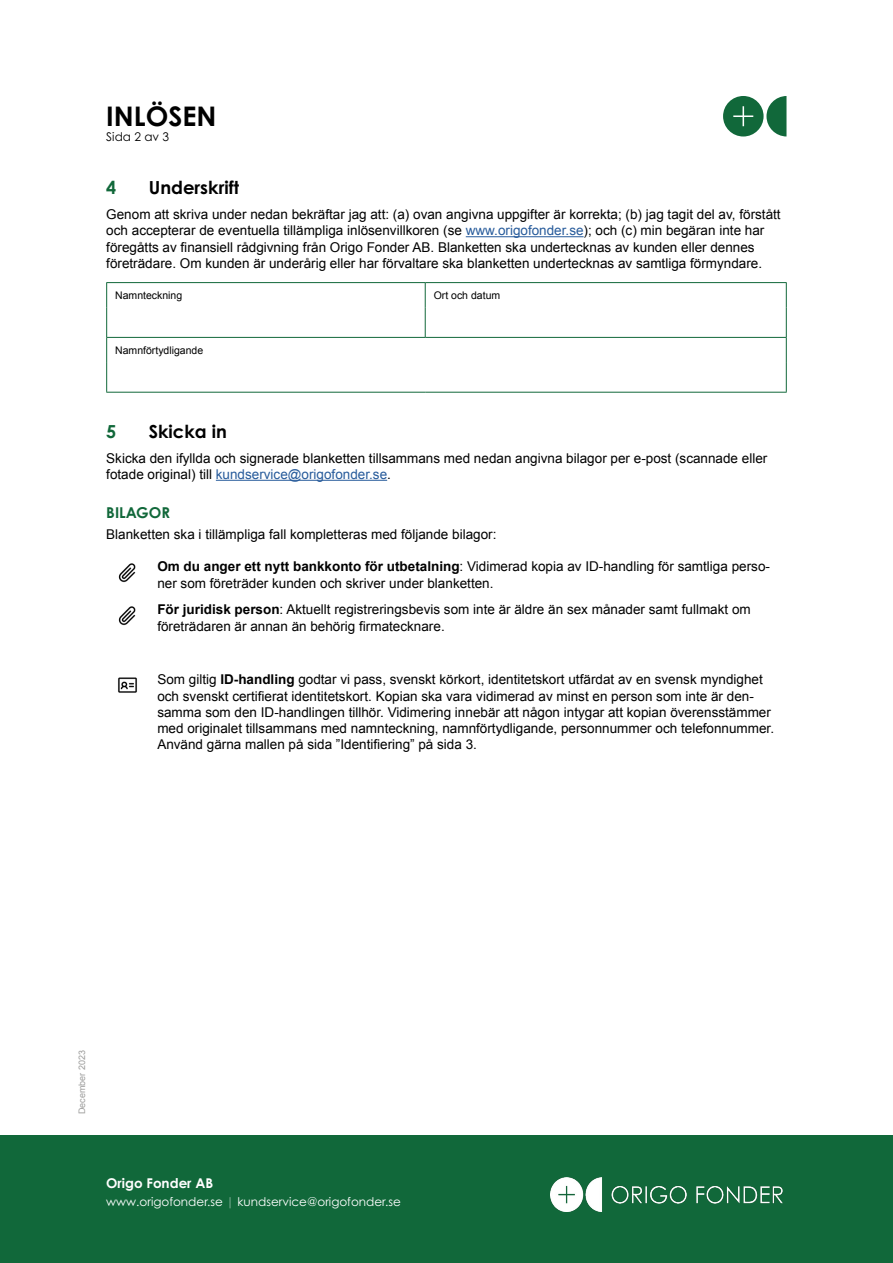
<style>
.page{position:relative;width:893px;height:1263px;background:#fff}
.page>*{position:absolute;margin:0;border:0;box-sizing:border-box;transform-origin:0 0}
.t1{font:700 27px "Century Gothic Pro";color:#000}
.t2{font:700 18px "Century Gothic Pro";color:#000}
.t3{font:700 18px "Century Gothic Pro";color:#11683a}
.t4{font:700 15px "Century Gothic Pro";color:#11683a}
.t5{font:13.5px/16.2px "Arial";color:#000}
.t6{font:700 13.5px "Century Gothic Pro";color:#fff}
.t7{font:12px "Century Gothic Pro";color:#fff}
.t8{font:12px "Century Gothic Pro";color:#000}
.t9{font:10.5px "Arial";color:#000}
.t10{font:9px "Arial";color:#9d9d9c}
.s1{color:#275b9b}
.s2{font-weight:700}
.s3{color:#88b49d}
</style>
<div class="page">
<div style="left:0;top:1135px;width:893px;height:128px;background:#11683a"></div>
<svg style="left:723px;top:96px;width:63px;height:40px"></svg>
<img style="left:550px;top:1178px;width:233px;height:33px">
<hr style="left:466px;top:236px;width:118px;height:1px;background:#275b9b">
<hr style="left:216px;top:480px;width:171px;height:1px;background:#275b9b">
<hr style="left:106px;top:282px;width:319px;height:1px;background:#11683a">
<svg style="left:106px;top:283px;width:1px;height:24px"></svg>
<hr style="left:106px;top:307px;width:1px;height:30px;background:#11683a">
<hr style="left:106px;top:337px;width:319px;height:1px;background:#11683a">
<svg style="left:106px;top:338px;width:1px;height:24px"></svg>
<hr style="left:106px;top:362px;width:1px;height:30px;background:#11683a">
<hr style="left:106px;top:392px;width:319px;height:1px;background:#11683a">
<hr style="left:425px;top:392px;width:362px;height:1px;background:#11683a">
<hr style="left:425px;top:282px;width:362px;height:1px;background:#11683a">
<svg style="left:425px;top:283px;width:1px;height:24px"></svg>
<svg style="left:786px;top:283px;width:1px;height:24px"></svg>
<hr style="left:425px;top:307px;width:1px;height:30px;background:#11683a">
<hr style="left:786px;top:307px;width:1px;height:30px;background:#11683a">
<hr style="left:425px;top:337px;width:362px;height:1px;background:#11683a">
<svg style="left:786px;top:338px;width:1px;height:24px"></svg>
<hr style="left:786px;top:362px;width:1px;height:30px;background:#11683a">
<img style="left:118px;top:563px;width:18px;height:20px">
<img style="left:118px;top:606px;width:18px;height:20px">
<img style="left:118px;top:677px;width:19px;height:16px">
<h1 class="t1" style="left:106px;top:100px;width:112px">INLÖSEN</h1>
<p class="t8" style="left:106px;top:129px;width:64px">Sida 2 av 3</p>
<h2 class="t3" style="left:106px;top:177px;width:12px">4</h2>
<h2 class="t2" style="left:149px;top:177px;width:92px">Underskrift</h2>
<p class="t5" style="left:106px;top:206px;width:676px">Genom att skriva under nedan bekräftar jag att: (a) ovan angivna uppgifter är korrekta; (b) jag tagit del av, förstått och accepterar de eventuella tillämpliga inlösenvillkoren (se <span class="s1">www.origofonder.se</span>); och (c) min begäran inte har föregåtts av finansiell rådgivning från Origo Fonder AB. Blanketten ska undertecknas av kunden eller dennes företrädare. Om kunden är underårig eller har förvaltare ska blanketten undertecknas av samtliga förmyndare.</p>
<p class="t9" style="left:115px;top:289px;width:69px">Namnteckning</p>
<p class="t9" style="left:434px;top:289px;width:68px">Ort och datum</p>
<p class="t9" style="left:115px;top:344px;width:90px">Namnförtydligande</p>
<h2 class="t3" style="left:106px;top:420px;width:12px">5</h2>
<h2 class="t2" style="left:149px;top:420px;width:80px">Skicka in</h2>
<p class="t5" style="left:106px;top:450px;width:663px">Skicka den ifyllda och signerade blanketten tillsammans med nedan angivna bilagor per e-post (scannade eller fotade original) till <span class="s1">kundservice@origofonder.se</span>.</p>
<p class="t4" style="left:106px;top:503px;width:65px">BILAGOR</p>
<p class="t5" style="left:106px;top:526px;width:392px">Blanketten ska i tillämpliga fall kompletteras med följande bilagor:</p>
<p class="t5" style="left:157px;top:559px;width:614px"><span class="s2">Om du anger ett nytt bankkonto för utbetalning</span>: Vidimerad kopia av ID-handling för samtliga perso&shy;ner som företräder kunden och skriver under blanketten.</p>
<p class="t5" style="left:157px;top:602px;width:595px"><span class="s2">För juridisk person</span>: Aktuellt registreringsbevis som inte är äldre än sex månader samt fullmakt om företrädaren är annan än behörig firmatecknare.</p>
<p class="t5" style="left:157px;top:671px;width:618px">Som giltig <span class="s2">ID-handling</span> godtar vi pass, svenskt körkort, identitetskort utfärdat av en svensk myndighet och svenskt certifierat identitetskort. Kopian ska vara vidimerad av minst en person som inte är den&shy;samma som den ID-handlingen tillhör. Vidimering innebär att någon intygar att kopian överensstämmer med originalet tillsammans med namnteckning, namnförtydligande, personnummer och telefonnummer.<br>Använd gärna mallen på sida ”Identifiering” på sida 3.</p>
<p class="t10" style="left:77px;top:1114px;width:66px;rotate:-90deg">December 2023</p>
<p class="t6" style="left:106px;top:1174px;width:108px">Origo Fonder AB</p>
<p class="t7" style="left:106px;top:1194px;width:296px">www.origofonder.se <span class="s3">|</span> kundservice@origofonder.se</p>
</div>
